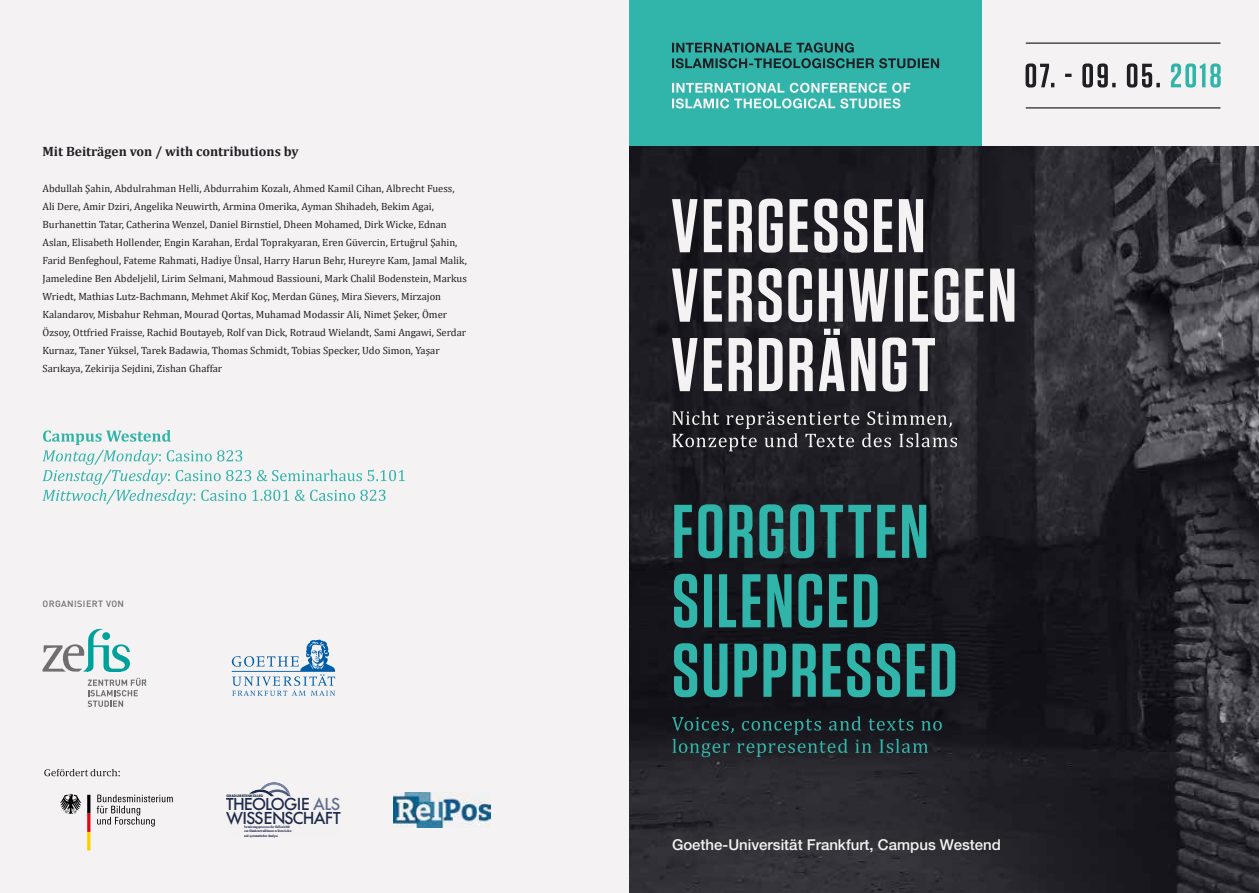
<style>
.page{position:relative;width:1259px;height:893px;background:#fff}
.page>*{position:absolute;margin:0;border:0;box-sizing:border-box;transform-origin:0 0}
.t1{font:500 17.1px/14.1px "Futura BQ";letter-spacing:-.04em;color:#1c2949}
.t2{font:500 15px "Helvetica Neue LT Std";color:#f4f2f2}
.t3{font:700 13.5px "Cambria";color:#202024}
.t4{font:10.5px/18px "Cambria";color:#202024}
.t5{font:500 9px "DIN Pro";letter-spacing:.045em;color:#706f6f}
.t6{font:700 condensed 3.3px/4.1px "Futura";letter-spacing:.02em;color:#1c2949}
.t7{font:700 3.3px "Futura";color:#1c2949}
.s1{color:#5f6e8e}
</style>
<div class="page">
<div style="left:0;top:0;width:629px;height:893px;background:#f4f2f2"></div>
<img style="left:629px;top:146px;width:630px;height:747px">
<div style="left:963px;top:0;width:296px;height:146px;background:#f4f2f2"></div>
<svg style="left:672px;top:411px;width:285px;height:40px;background:#414045"></svg>
<svg style="left:672px;top:329px;width:263px;height:63px"></svg>
<svg style="left:672px;top:268px;width:342px;height:54px"></svg>
<svg style="left:672px;top:199px;width:251px;height:54px"></svg>
<svg style="left:672px;top:716px;width:269px;height:41px;background:#1e3134"></svg>
<svg style="left:674px;top:643px;width:281px;height:54px;background:#236966"></svg>
<svg style="left:674px;top:574px;width:203px;height:54px;background:#236966"></svg>
<svg style="left:674px;top:504px;width:252px;height:54px;background:#266966"></svg>
<svg style="left:1171px;top:63px;width:49px;height:25px"></svg>
<svg style="left:1025px;top:63px;width:134px;height:25px"></svg>
<hr style="left:1026px;top:43px;width:194px;height:1px;background:#202024">
<hr style="left:1026px;top:107px;width:194px;height:1px;background:#202024">
<div style="left:629px;top:0;width:352px;height:146px;background:#31b5aa"></div>
<svg style="left:672px;top:83px;width:238px;height:25px"></svg>
<svg style="left:672px;top:43px;width:267px;height:25px"></svg>
<svg style="left:43px;top:629px;width:87px;height:43px"></svg>
<div style="left:102px;top:632px;width:8px;height:8px;background:#00a19a;border-radius:50%"></div>
<svg style="left:88px;top:678px;width:58px;height:29px"></svg>
<svg style="left:232px;top:640px;width:103px;height:56px"></svg>
<svg style="left:60px;top:794px;width:30px;height:56px"></svg>
<svg style="left:97px;top:795px;width:76px;height:31px"></svg>
<svg style="left:44px;top:769px;width:76px;height:7px"></svg>
<svg style="left:249px;top:782px;width:42px;height:15px"></svg>
<hr style="left:227px;top:794px;width:36px;height:3px;background:#f3f1f1">
<img style="left:393px;top:792px;width:98px;height:35px">
<svg style="left:43px;top:430px;width:362px;height:74px"></svg>
<p class="t3" style="left:43px;top:142px;width:258px">Mit Beiträgen von / with contributions by</p>
<p class="t4" style="left:43px;top:180px;width:426px">Abdullah Şahin, Abdulrahman Helli, Abdurrahim Kozalı, Ahmed Kamil Cihan, Albrecht Fuess, Ali Dere, Amir Dziri, Angelika Neuwirth, Armina Omerika, Ayman Shihadeh, Bekim Agai, Burhanettin Tatar, Catherina Wenzel, Daniel Birnstiel, Dheen Mohamed, Dirk Wicke, Ednan Aslan, Elisabeth Hollender, Engin Karahan, Erdal Toprakyaran, Eren Güvercin, Ertuğrul Şahin, Farid Benfeghoul, Fateme Rahmati, Hadiye Ünsal, Harry Harun Behr, Hureyre Kam, Jamal Malik, Jameledine Ben Abdeljelil, Lirim Selmani, Mahmoud Bassiouni, Mark Chalil Bodenstein, Markus Wriedt, Mathias Lutz-Bachmann, Mehmet Akif Koç, Merdan Güneş, Mira Sievers, Mirzajon Kalandarov, Misbahur Rehman, Mourad Qortas, Muhamad Modassir Ali, Nimet Şeker, Ömer Özsoy, Ottfried Fraisse, Rachid Boutayeb, Rolf van Dick, Rotraud Wielandt, Sami Angawi, Serdar Kurnaz, Taner Yüksel, Tarek Badawia, Thomas Schmidt, Tobias Specker, Udo Simon, Yaşar Sarıkaya, Zekirija Sejdini, Zishan Ghaffar</p>
<p class="t5" style="left:43px;top:598px;width:83px">ORGANISIERT VON</p>
<p class="t7" style="left:226px;top:793px;width:38px">GRADUIERTENKOLLEG</p>
<h1 class="t1" style="left:226px;top:797px;width:116px">THEOLOGIE <span class="s1">ALS<br></span>WISSENSCHAFT</h1>
<p class="t6" style="left:244px;top:825px;width:49px">Formierungsprozesse der Reflexivität von Glaubenstraditionen in historischer und systematischer Analyse</p>
<h2 class="t2" style="left:672px;top:836px;width:330px">Goethe-Universität Frankfurt, Campus Westend</h2>
</div>
